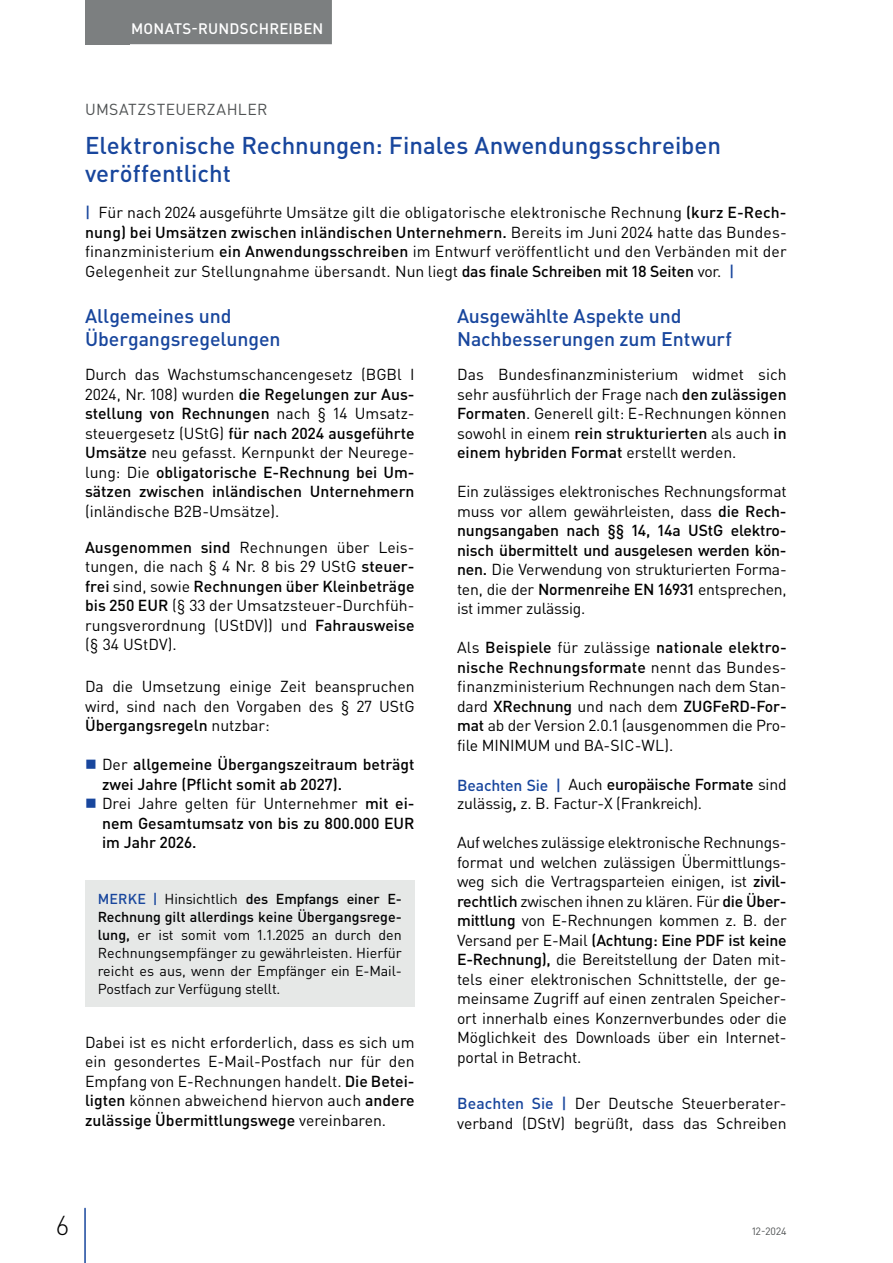
<style>
.page{position:relative;width:893px;height:1263px;background:#fff}
.page>*{position:absolute;margin:0;border:0;box-sizing:border-box;transform-origin:0 0}
.t1{font:300 27px "DIN Pro";color:#000001}
.t2{font:500 24px/28.5px "DIN Pro";color:#18469d}
.t3{font:500 19.5px/22.5px "DIN Pro";letter-spacing:-.005em;color:#18469d}
.t4{font:15.75px/19.5px "DIN Pro";color:#000001;text-align:justify}
.t5{font:500 15.75px/19.5px "DIN Pro";color:#000001;text-align:justify}
.t6{font:15.75px "DIN Pro";letter-spacing:.025em;color:#4f5253}
.t7{font:500 15px "DIN Pro";letter-spacing:.015em;color:#fff}
.t8{font:14.25px/18px "DIN Pro";letter-spacing:-.01em;color:#000001;text-align:justify}
.t9{font:10.5px "DIN Pro";color:#4f5253}
.s1{font-weight:500;color:#18469d}
.s2{font-weight:500}
.s3{font-weight:400}
</style>
<div class="page">
<div style="left:85px;top:0;width:45px;height:44px;background:#7c7f80"></div>
<hr style="left:84px;top:1208px;width:2px;height:55px;background:#18469d">
<div style="left:122px;top:0;width:210px;height:44px;background:#7c7f80"></div>
<div style="left:85px;top:880px;width:330px;height:127px;background:#e6e8e7"></div>
<p class="t7" style="left:131px;top:18px;width:194px">MONATS-RUNDSCHREIBEN</p>
<p class="t6" style="left:85px;top:98px;width:184px">UMSATZSTEUERZAHLER</p>
<h2 class="t2" style="left:85px;top:130px;width:638px">Elektronische Rechnungen: Finales Anwendungsschreiben veröffentlicht</h2>
<p class="t4" style="left:85px;top:202px;width:703px"><span class="s1">|</span> Für nach 2024 ausgeführte Umsätze gilt die obligatorische elektronische Rechnung <span class="s2">(kurz E-Rech&shy;nung) bei Umsätzen zwischen inländischen Unternehmern.</span> Bereits im Juni 2024 hatte das Bundes&shy;finanzministerium <span class="s2">ein Anwendungsschreiben</span> im Entwurf veröffentlicht und den Verbänden mit der Gelegenheit zur Stellungnahme übersandt. Nun liegt <span class="s2">das finale Schreiben mit 18 Seiten</span> vor. <span class="s1">|</span></p>
<p class="t3" style="left:85px;top:304px;width:197px">Allgemeines und<br>Übergangsregelungen</p>
<p class="t5" style="left:85px;top:364px;width:331px"><span class="s3">Durch das Wachstumschancengesetz (BGBl I 2024, Nr. 108) wurden</span> die Regelungen zur Aus&shy;stellung von Rechnungen <span class="s3">nach § 14 Umsatz&shy;steuergesetz (UStG)</span> für nach 2024 ausgeführte Umsätze <span class="s3">neu gefasst. Kernpunkt der Neurege&shy;lung: Die</span> obligatorische E-Rechnung bei Um&shy;sätzen zwischen inländischen Unternehmern</p>
<p class="t4" style="left:85px;top:501px;width:196px">(inländische B2B-Umsätze).</p>
<p class="t4" style="left:85px;top:537px;width:331px"><span class="s2">Ausgenommen sind</span> Rechnungen über Leis&shy;tungen, die nach § 4 Nr. 8 bis 29 UStG <span class="s2">steuer&shy;frei</span> sind, sowie <span class="s2">Rechnungen über Kleinbeträge bis 250 EUR</span> (§ 33 der Umsatzsteuer-Durchfüh&shy;rungsverordnung (UStDV)) und <span class="s2">Fahrausweise </span>(§ 34 UStDV).</p>
<p class="t4" style="left:85px;top:676px;width:331px">Da die Umsetzung einige Zeit beanspruchen wird, sind nach den Vorgaben des § 27 UStG <span class="s2">Übergangsregeln</span> nutzbar:</p>
<p class="t5" style="left:102px;top:754px;width:314px;text-align:left"><span class="s3">Der</span> allgemeine Übergangszeitraum beträgt zwei Jahre (Pflicht somit ab 2027).<br><span class="s3">Drei Jahre gelten für Unternehmer</span> mit ei&shy;nem Gesamtumsatz von bis zu 800.000 EUR im Jahr 2026.</p>
<p class="t3" style="left:457px;top:304px;width:276px">Ausgewählte Aspekte und<br>Nachbesserungen zum Entwurf</p>
<p class="t4" style="left:457px;top:364px;width:331px">Das Bundesfinanzministerium widmet sich sehr ausführlich der Frage nach <span class="s2">den zulässigen Formaten</span>. Generell gilt: E-Rechnungen können sowohl in einem <span class="s2">rein strukturierten</span> als auch <span class="s2">in einem hybriden Format</span> erstellt werden.</p>
<p class="t4" style="left:457px;top:481px;width:331px">Ein zulässiges elektronisches Rechnungsformat muss vor allem gewährleisten, dass <span class="s2">die Rech&shy;nungsangaben nach §§ 14, 14a UStG elektro&shy;nisch übermittelt und ausgelesen werden kön&shy;nen.</span> Die Verwendung von strukturierten Forma&shy;ten, die der <span class="s2">Normenreihe EN 16931</span> entsprechen, ist immer zulässig.</p>
<p class="t4" style="left:457px;top:637px;width:331px">Als <span class="s2">Beispiele</span> für zulässige <span class="s2">nationale elektro&shy;nische Rechnungsformate</span> nennt das Bundes&shy;finanzministerium Rechnungen nach dem Stan&shy;dard <span class="s2">XRechnung</span> und nach dem <span class="s2">ZUGFeRD-For&shy;mat</span> ab der Version 2.0.1 (ausgenommen die Pro&shy;file MINIMUM und BA-SIC-WL).</p>
<p class="t4" style="left:457px;top:774px;width:331px"><span class="s1">Beachten Sie |</span> Auch <span class="s2">europäische Formate</span> sind zulässig<span class="s2">,</span> z. B. Factur-X (Frankreich).</p>
<p class="t4" style="left:457px;top:832px;width:331px">Auf welches zulässige elektronische Rechnungs&shy;format und welchen zulässigen Übermittlungs&shy;weg sich die Vertragsparteien einigen, ist <span class="s2">zivil&shy;rechtlich</span> zwischen ihnen zu klären. Für <span class="s2">die Über&shy;mittlung</span> von E-Rechnungen kommen z. B. der Versand per E-Mail <span class="s2">(Achtung: Eine PDF ist keine E-Rechnung),</span> die Bereitstellung der Daten mit&shy;tels einer elektronischen Schnittstelle, der ge&shy;meinsame Zugriff auf einen zentralen Speicher&shy;ort innerhalb eines Konzernverbundes oder die Möglichkeit des Downloads über ein Internet&shy;portal in Betracht.</p>
<p class="t4" style="left:457px;top:1093px;width:331px"><span class="s1">Beachten Sie |</span> Der Deutsche Steuerberater&shy;verband (DStV) begrüßt, dass das Schreiben</p>
<p class="t8" style="left:98px;top:889px;width:306px"><span class="s1">MERKE |</span> Hinsichtlich <span class="s2">des Empfangs einer E-Rechnung gilt allerdings keine Übergangsrege&shy;lung,</span> er ist somit vom 1.1.2025 an durch den Rechnungsempfänger zu gewährleisten. Hierfür reicht es aus, wenn der Empfänger ein E-Mail-Postfach zur Verfügung stellt.</p>
<p class="t4" style="left:85px;top:1032px;width:331px">Dabei ist es nicht erforderlich, dass es sich um ein gesondertes E-Mail-Postfach nur für den Empfang von E-Rechnungen handelt. <span class="s2">Die Betei&shy;ligten</span> können abweichend hiervon auch <span class="s2">andere zulässige Übermittlungswege</span> vereinbaren.</p>
<h1 class="t1" style="left:56px;top:1207px;width:14px">6</h1>
<p class="t9" style="left:752px;top:1224px;width:36px">12-2024</p>
</div>
